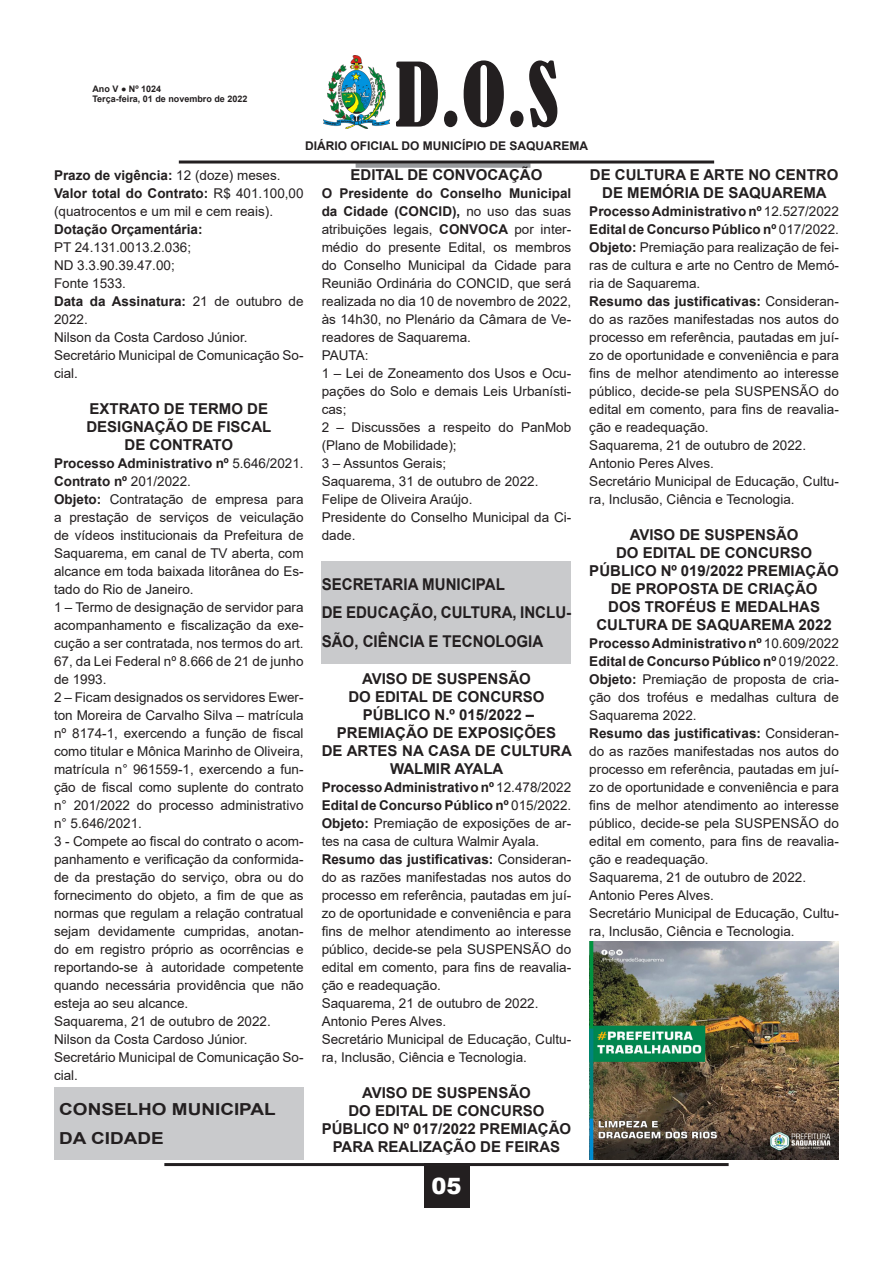
<style>
.page{position:relative;width:893px;height:1263px;background:#fff}
.page>*{position:absolute;margin:0;border:0;box-sizing:border-box;transform-origin:0 0}
.t1{font:condensed 82.5px "Bernard";color:#231f20}
.t2{font:900 22.5px "Arial";color:#fff}
.t3{font:700 16.5px "Arial";color:#231f20;scale:1.15 1}
.t4{font:700 16.2px/28.5px "Arial";color:#231f20;scale:.93 1}
.t5{font:700 15px/18px "Arial";color:#231f20;text-align:center}
.t6{font:13.5px/18px "Arial";color:#231f20;text-align:justify}
.t7{font:700 13.5px "Arial";color:#231f20}
.t8{font:700 12px "Arial";color:#231f20}
.t9{font:700 9px/10.8px "Arial";color:#231f20}
.s1{font-weight:400}
.s2{font-weight:700}
</style>
<div class="page">
<hr style="left:164px;top:1163px;width:565px;height:3px;background:#231f20">
<div style="left:424px;top:1163px;width:45px;height:45px;background:#231f20"></div>
<img style="left:324px;top:55px;width:65px;height:73px">
<div style="left:356px;top:163px;width:174px;height:5px;background:#97999c"></div>
<hr style="left:179px;top:161px;width:535px;height:3px;background:#231f20">
<div style="left:322px;top:561px;width:249px;height:103px;background:#c9cacc"></div>
<div style="left:54px;top:1087px;width:250px;height:73px;background:#c9cacc"></div>
<img style="left:589px;top:942px;width:250px;height:218px">
<p class="t9" style="left:92px;top:83px;width:156px">Ano V ● Nº 1024<br>Terça-feira, 01 de novembro de 2022</p>
<h1 class="t1" style="left:395px;top:47px;width:165px">D.O.S</h1>
<p class="t8" style="left:305px;top:137px;width:285px">DIÁRIO OFICIAL DO MUNICÍPIO DE SAQUAREMA</p>
<p class="t7" style="left:54px;top:166px;width:228px">Prazo de vigência: <span class="s1">12 (doze) meses.</span></p>
<p class="t6" style="left:54px;top:184px;width:251px"><span class="s2">Valor total do Contrato:</span> R$ 401.100,00 (quatrocentos e um mil e cem reais).</p>
<p class="t7" style="left:54px;top:220px;width:150px">Dotação Orçamentária:</p>
<p class="t6" style="left:54px;top:238px;width:139px">PT 24.131.0013.2.036;</p>
<p class="t6" style="left:54px;top:256px;width:122px">ND 3.3.90.39.47.00;</p>
<p class="t6" style="left:54px;top:274px;width:74px">Fonte 1533.</p>
<p class="t6" style="left:54px;top:292px;width:251px"><span class="s2">Data da Assinatura:</span> 21 de outubro de<br>2022.</p>
<p class="t6" style="left:54px;top:328px;width:195px">Nilson da Costa Cardoso Júnior.</p>
<p class="t6" style="left:54px;top:346px;width:251px">Secretário Municipal de Comunicação So&shy;cial.</p>
<p class="t5" style="left:90px;top:400px;width:180px">EXTRATO DE TERMO DE</p>
<p class="t5" style="left:86px;top:418px;width:187px">DESIGNAÇÃO DE FISCAL</p>
<p class="t5" style="left:125px;top:436px;width:110px">DE CONTRATO</p>
<p class="t7" style="left:54px;top:454px;width:251px">Processo Administrativo nº <span class="s1">5.646/2021.</span></p>
<p class="t7" style="left:54px;top:472px;width:138px">Contrato nº <span class="s1">201/2022.</span></p>
<p class="t6" style="left:54px;top:490px;width:251px"><span class="s2">Objeto:</span> Contratação de empresa para a prestação de serviços de veiculação de vídeos institucionais da Prefeitura de Saquarema, em canal de TV aberta, com alcance em toda baixada litorânea do Es&shy;tado do Rio de Janeiro.</p>
<p class="t6" style="left:54px;top:598px;width:251px">1 – Termo de designação de servidor para acompanhamento e fiscalização da exe&shy;cução a ser contratada, nos termos do art.<br>67, da Lei Federal nº 8.666 de 21 de junho de 1993.</p>
<p class="t6" style="left:54px;top:688px;width:251px">2 – Ficam designados os servidores Ewer&shy;ton Moreira de Carvalho Silva – matrícula nº 8174-1, exercendo a função de fiscal como titular e Mônica Marinho de Oliveira, matrícula n° 961559-1, exercendo a fun&shy;ção de fiscal como suplente do contrato n° 201/2022 do processo administrativo n° 5.646/2021.</p>
<p class="t6" style="left:54px;top:832px;width:251px">3 - Compete ao fiscal do contrato o acom&shy;panhamento e verificação da conformida&shy;de da prestação do serviço, obra ou do fornecimento do objeto, a fim de que as normas que regulam a relação contratual sejam devidamente cumpridas, anotan&shy;do em registro próprio as ocorrências e reportando-se à autoridade competente quando necessária providência que não esteja ao seu alcance.</p>
<p class="t6" style="left:54px;top:1012px;width:218px">Saquarema, 21 de outubro de 2022.</p>
<p class="t6" style="left:54px;top:1030px;width:195px">Nilson da Costa Cardoso Júnior.</p>
<p class="t6" style="left:54px;top:1048px;width:251px">Secretário Municipal de Comunicação So&shy;cial.</p>
<p class="t3" style="left:59px;top:1098px;width:190px">CONSELHO MUNICIPAL</p>
<p class="t3" style="left:59px;top:1126px;width:92px">DA CIDADE</p>
<p class="t5" style="left:350px;top:166px;width:193px">EDITAL DE CONVOCAÇÃO</p>
<p class="t6" style="left:322px;top:184px;width:251px"><span class="s2">O Presidente do Conselho Municipal da Cidade (CONCID),</span> no uso das suas atribuições legais, <span class="s2">CONVOCA</span> por inter&shy;médio do presente Edital, os membros do Conselho Municipal da Cidade para Reunião Ordinária do CONCID, que será realizada no dia 10 de novembro de 2022, às 14h30, no Plenário da Câmara de Ve&shy;readores de Saquarema.</p>
<p class="t6" style="left:322px;top:346px;width:48px">PAUTA:</p>
<p class="t6" style="left:322px;top:364px;width:251px">1 – Lei de Zoneamento dos Usos e Ocu&shy;pações do Solo e demais Leis Urbanísti&shy;cas;</p>
<p class="t6" style="left:322px;top:418px;width:251px">2 – Discussões a respeito do PanMob (Plano de Mobilidade);</p>
<p class="t6" style="left:322px;top:454px;width:126px">3 – Assuntos Gerais;</p>
<p class="t6" style="left:322px;top:472px;width:218px">Saquarema, 31 de outubro de 2022.</p>
<p class="t6" style="left:322px;top:490px;width:152px">Felipe de Oliveira Araújo.</p>
<p class="t6" style="left:322px;top:508px;width:251px">Presidente do Conselho Municipal da Ci&shy;dade.</p>
<p class="t4" style="left:322px;top:570px;width:199px">SECRETARIA MUNICIPAL</p>
<p class="t4" style="left:322px;top:599px;width:270px">DE EDUCAÇÃO, CULTURA, INCLU-<br>SÃO, CIÊNCIA E TECNOLOGIA</p>
<p class="t5" style="left:362px;top:670px;width:170px">AVISO DE SUSPENSÃO</p>
<p class="t5" style="left:348px;top:688px;width:198px">DO EDITAL DE CONCURSO</p>
<p class="t5" style="left:363px;top:706px;width:173px">PÚBLICO N.º 015/2022 –</p>
<p class="t5" style="left:337px;top:724px;width:221px">PREMIAÇÃO DE EXPOSIÇÕES</p>
<p class="t5" style="left:322px;top:742px;width:252px">DE ARTES NA CASA DE CULTURA<br>WALMIR AYALA</p>
<p class="t7" style="left:322px;top:778px;width:251px">Processo Administrativo nº <span class="s1">12.478/2022</span></p>
<p class="t7" style="left:322px;top:796px;width:251px">Edital de Concurso Público nº <span class="s1">015/2022.</span></p>
<p class="t6" style="left:322px;top:814px;width:251px"><span class="s2">Objeto:</span> Premiação de exposições de ar&shy;tes na casa de cultura Walmir Ayala.</p>
<p class="t6" style="left:322px;top:850px;width:251px"><span class="s2">Resumo das justificativas:</span> Consideran&shy;do as razões manifestadas nos autos do processo em referência, pautadas em juí&shy;zo de oportunidade e conveniência e para fins de melhor atendimento ao interesse público, decide-se pela SUSPENSÃO do edital em comento, para fins de reavalia&shy;ção e readequação.</p>
<p class="t6" style="left:322px;top:994px;width:218px">Saquarema, 21 de outubro de 2022.</p>
<p class="t6" style="left:322px;top:1012px;width:126px">Antonio Peres Alves.</p>
<p class="t6" style="left:322px;top:1030px;width:251px">Secretário Municipal de Educação, Cultu&shy;ra, Inclusão, Ciência e Tecnologia.</p>
<p class="t5" style="left:362px;top:1084px;width:170px">AVISO DE SUSPENSÃO</p>
<p class="t5" style="left:348px;top:1102px;width:198px">DO EDITAL DE CONCURSO</p>
<p class="t5" style="left:322px;top:1120px;width:251px">PÚBLICO Nº 017/2022 PREMIAÇÃO</p>
<p class="t5" style="left:333px;top:1138px;width:229px">PARA REALIZAÇÃO DE FEIRAS</p>
<h2 class="t2" style="left:431px;top:1170px;width:32px">05</h2>
<p class="t5" style="left:590px;top:166px;width:250px">DE CULTURA E ARTE NO CENTRO</p>
<p class="t5" style="left:602px;top:184px;width:226px">DE MEMÓRIA DE SAQUAREMA</p>
<p class="t7" style="left:589px;top:202px;width:251px">Processo Administrativo nº <span class="s1">12.527/2022</span></p>
<p class="t7" style="left:589px;top:220px;width:251px">Edital de Concurso Público nº <span class="s1">017/2022.</span></p>
<p class="t6" style="left:589px;top:238px;width:251px"><span class="s2">Objeto:</span> Premiação para realização de fei&shy;ras de cultura e arte no Centro de Memó&shy;ria de Saquarema.</p>
<p class="t6" style="left:589px;top:292px;width:251px"><span class="s2">Resumo das justificativas:</span> Consideran&shy;do as razões manifestadas nos autos do processo em referência, pautadas em juí&shy;zo de oportunidade e conveniência e para fins de melhor atendimento ao interesse público, decide-se pela SUSPENSÃO do edital em comento, para fins de reavalia&shy;ção e readequação.</p>
<p class="t6" style="left:589px;top:436px;width:218px">Saquarema, 21 de outubro de 2022.</p>
<p class="t6" style="left:589px;top:454px;width:126px">Antonio Peres Alves.</p>
<p class="t6" style="left:589px;top:472px;width:251px">Secretário Municipal de Educação, Cultu&shy;ra, Inclusão, Ciência e Tecnologia.</p>
<p class="t5" style="left:630px;top:526px;width:170px">AVISO DE SUSPENSÃO</p>
<p class="t5" style="left:616px;top:544px;width:198px">DO EDITAL DE CONCURSO</p>
<p class="t5" style="left:589px;top:562px;width:251px">PÚBLICO Nº 019/2022 PREMIAÇÃO</p>
<p class="t5" style="left:611px;top:580px;width:208px">DE PROPOSTA DE CRIAÇÃO</p>
<p class="t5" style="left:608px;top:598px;width:213px">DOS TROFÉUS E MEDALHAS</p>
<p class="t5" style="left:596px;top:616px;width:237px">CULTURA DE SAQUAREMA 2022</p>
<p class="t7" style="left:589px;top:634px;width:251px">Processo Administrativo nº <span class="s1">10.609/2022</span></p>
<p class="t7" style="left:589px;top:652px;width:251px">Edital de Concurso Público nº <span class="s1">019/2022.</span></p>
<p class="t6" style="left:589px;top:670px;width:251px"><span class="s2">Objeto:</span> Premiação de proposta de cria&shy;ção dos troféus e medalhas cultura de Saquarema 2022.</p>
<p class="t6" style="left:589px;top:724px;width:251px"><span class="s2">Resumo das justificativas:</span> Consideran&shy;do as razões manifestadas nos autos do processo em referência, pautadas em juí&shy;zo de oportunidade e conveniência e para fins de melhor atendimento ao interesse público, decide-se pela SUSPENSÃO do edital em comento, para fins de reavalia&shy;ção e readequação.</p>
<p class="t6" style="left:589px;top:868px;width:218px">Saquarema, 21 de outubro de 2022.</p>
<p class="t6" style="left:589px;top:886px;width:126px">Antonio Peres Alves.</p>
<p class="t6" style="left:589px;top:904px;width:251px">Secretário Municipal de Educação, Cultu&shy;ra, Inclusão, Ciência e Tecnologia.</p>
</div>
